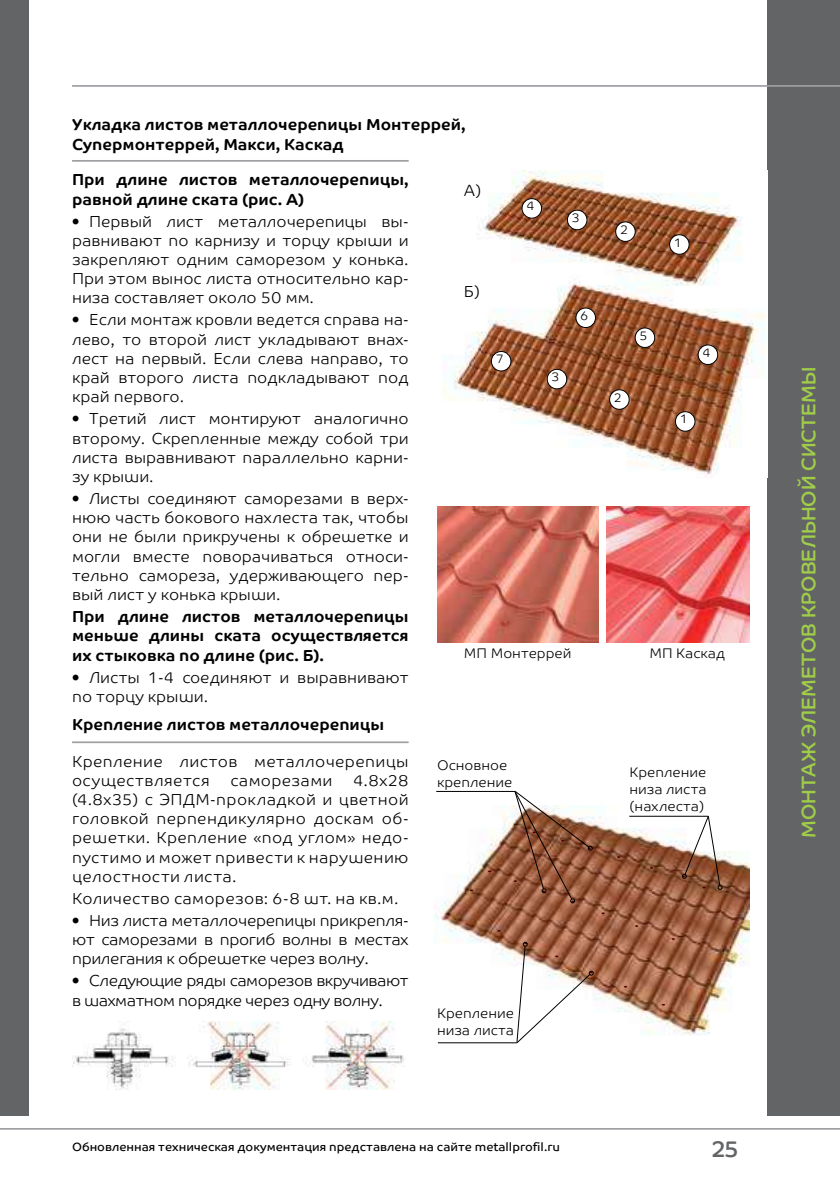
<style>
.page{position:relative;width:840px;height:1191px;background:#fff}
.page>*{position:absolute;margin:0;border:0;box-sizing:border-box;transform-origin:0 0}
.t1{font:22.6px "Co Headline Corp";color:#636466}
.t2{font:19.8px "Co Headline Corp";letter-spacing:.005em;color:#a0cd49}
.t3{font:300 16px/19.2px "Co Text Corp";color:#000;text-align:justify}
.t4{font:700 16px/19.2px "Co Text Corp";color:#000}
.t5{font:300 16px/19.2px "Co Text Corp";letter-spacing:.025em;color:#000}
.t6{font:300 16px/19.2px "Co Text Corp";letter-spacing:-.03em;color:#000}
.t7{font:300 16px "Co Text Corp";letter-spacing:.02em;color:#000}
.t8{font:300 14px/16.8px "Co Text Corp";color:#000}
.t9{font:300 12.6px "Co Text Corp";color:#000}
.t10{font:12px "Co Text Corp";color:#000}
</style>
<div class="page">
<div style="left:0;top:0;width:28px;height:1115px;background:#636466"></div>
<div style="left:767px;top:0;width:72px;height:1115px;background:#636466"></div>
<hr style="left:72px;top:85px;width:767px;height:2px;background:#9d9fa2">
<hr style="left:0;top:1128px;width:839px;height:1px;background:#9d9fa2">
<img style="left:437px;top:506px;width:161px;height:136px">
<img style="left:606px;top:506px;width:142px;height:136px">
<img style="left:442px;top:171px;width:323px;height:304px">
<div style="left:521px;top:199px;width:20px;height:19px;background:#fff;border-radius:50%"></div>
<div style="left:521px;top:198px;width:20px;height:21px;border:1px solid #000;border-radius:50%"></div>
<div style="left:567px;top:210px;width:19px;height:20px;background:#fff;border-radius:50%"></div>
<div style="left:566px;top:210px;width:21px;height:20px;border:1px solid #000;border-radius:50%"></div>
<div style="left:615px;top:222px;width:20px;height:19px;background:#fff;border-radius:50%"></div>
<div style="left:615px;top:221px;width:20px;height:21px;border:1px solid #000;border-radius:50%"></div>
<div style="left:669px;top:235px;width:19px;height:19px;background:#fff;border-radius:50%"></div>
<div style="left:668px;top:234px;width:21px;height:21px;border:1px solid #000;border-radius:50%"></div>
<div style="left:575px;top:308px;width:20px;height:19px;background:#fff;border-radius:50%"></div>
<div style="left:575px;top:307px;width:20px;height:21px;border:1px solid #000;border-radius:50%"></div>
<div style="left:491px;top:351px;width:19px;height:20px;background:#fff;border-radius:50%"></div>
<div style="left:490px;top:351px;width:21px;height:20px;border:1px solid #000;border-radius:50%"></div>
<div style="left:547px;top:369px;width:19px;height:20px;background:#fff;border-radius:50%"></div>
<div style="left:546px;top:369px;width:21px;height:20px;border:1px solid #000;border-radius:50%"></div>
<div style="left:675px;top:412px;width:19px;height:19px;background:#fff;border-radius:50%"></div>
<div style="left:674px;top:411px;width:21px;height:21px;border:1px solid #000;border-radius:50%"></div>
<div style="left:609px;top:390px;width:19px;height:19px;background:#fff;border-radius:50%"></div>
<div style="left:609px;top:389px;width:20px;height:21px;border:1px solid #000;border-radius:50%"></div>
<div style="left:697px;top:345px;width:20px;height:19px;background:#fff;border-radius:50%"></div>
<div style="left:697px;top:344px;width:20px;height:21px;border:1px solid #000;border-radius:50%"></div>
<div style="left:634px;top:328px;width:20px;height:19px;background:#fff;border-radius:50%"></div>
<div style="left:634px;top:327px;width:20px;height:21px;border:1px solid #000;border-radius:50%"></div>
<img style="left:434px;top:805px;width:314px;height:230px">
<svg style="left:515px;top:941px;width:78px;height:103px"></svg>
<svg style="left:681px;top:815px;width:41px;height:75px"></svg>
<svg style="left:513px;top:790px;width:79px;height:113px"></svg>
<img style="left:72px;top:1021px;width:332px;height:68px">
<hr style="left:72px;top:160px;width:336px;height:2px;background:#9d9fa2">
<hr style="left:72px;top:741px;width:336px;height:2px;background:#9d9fa2">
<hr style="left:437px;top:1042px;width:79px;height:1px;background:#000">
<hr style="left:436px;top:791px;width:79px;height:1px;background:#000">
<hr style="left:629px;top:815px;width:79px;height:1px;background:#000">
<p class="t4" style="left:72px;top:115px;width:395px">Укладка листов металлочерепицы Монтеррей,<br>Супермонтеррей, Макси, Каскад</p>
<p class="t4" style="left:72px;top:170px;width:338px">При длине листов металлочерепицы, равной длине ската (рис. А)</p>
<p class="t3" style="left:72px;top:211px;width:338px">• Первый лист металлочерепицы вы&shy;равнивают по карнизу и торцу крыши и закрепляют одним саморезом у конька.<br>При этом вынос листа относительно кар&shy;низа составляет около 50 мм.</p>
<p class="t3" style="left:72px;top:310px;width:338px">• Если монтаж кровли ведется справа на&shy;лево, то второй лист укладывают внах&shy;лест на первый. Если слева направо, то край второго листа подкладывают под край первого.</p>
<p class="t3" style="left:72px;top:409px;width:338px">• Третий лист монтируют аналогично второму. Скрепленные между собой три листа выравнивают параллельно карни&shy;зу крыши.</p>
<p class="t3" style="left:72px;top:489px;width:338px">• Листы соединяют саморезами в верх&shy;нюю часть бокового нахлеста так, чтобы они не были прикручены к обрешетке и могли вместе поворачиваться относи&shy;тельно самореза, удерживающего пер&shy;вый лист у конька крыши.</p>
<p class="t4" style="left:72px;top:607px;width:338px;text-align:justify">При длине листов металлочерепицы меньше длины ската осуществляется их стыковка по длине (рис. Б).</p>
<p class="t3" style="left:72px;top:667px;width:338px">• Листы 1-4 соединяют и выравнивают по торцу крыши.</p>
<p class="t4" style="left:72px;top:714px;width:313px">Крепление листов металлочерепицы</p>
<p class="t5" style="left:72px;top:751px;width:338px">Крепление листов металлочерепицы осуществляется</p>
<p class="t3" style="left:72px;top:770px;width:338px;text-indent:281px">4.8х28 (4.8х35) с ЭПДМ-прокладкой и цветной головкой перпендикулярно доскам об&shy;решетки. Крепление «под углом» недо&shy;пустимо и может привести к нарушению целостности листа.</p>
<p class="t5" style="left:72px;top:888px;width:328px">Количество саморезов: 6-8 шт. на кв.м.</p>
<p class="t3" style="left:72px;top:910px;width:338px">• Низ листа металлочерепицы прикрепля&shy;ют саморезами в прогиб волны в местах прилегания к обрешетке через волну.</p>
<p class="t6" style="left:72px;top:971px;width:338px">• Следующие ряды саморезов вкручивают в шахматном порядке через одну волну.</p>
<p class="t7" style="left:230px;top:771px;width:103px">саморезами</p>
<p class="t3" style="left:463px;top:181px;width:19px">А)</p>
<p class="t9" style="left:526px;top:199px;width:10px">4</p>
<p class="t9" style="left:571px;top:210px;width:10px">3</p>
<p class="t3" style="left:463px;top:282px;width:17px">Б)</p>
<p class="t9" style="left:495px;top:351px;width:10px">7</p>
<p class="t9" style="left:551px;top:369px;width:10px">3</p>
<p class="t9" style="left:580px;top:308px;width:10px">6</p>
<p class="t9" style="left:619px;top:222px;width:10px">2</p>
<p class="t9" style="left:639px;top:328px;width:10px">5</p>
<p class="t9" style="left:613px;top:390px;width:10px">2</p>
<p class="t9" style="left:673px;top:235px;width:10px">1</p>
<p class="t9" style="left:702px;top:345px;width:10px">4</p>
<p class="t9" style="left:679px;top:412px;width:10px">1</p>
<p class="t8" style="left:463px;top:645px;width:109px">МП Монтеррей</p>
<p class="t8" style="left:649px;top:645px;width:77px">МП Каскад</p>
<p class="t8" style="left:437px;top:757px;width:77px">Основное крепление</p>
<p class="t8" style="left:437px;top:1004px;width:79px">Крепление низа листа</p>
<p class="t8" style="left:629px;top:763px;width:79px;text-align:justify">Крепление низа листа (нахлеста)</p>
<p class="t10" style="left:72px;top:1139px;width:489px">Обновленная техническая документация представлена на сайте metallprofil.ru</p>
<h1 class="t1" style="left:712px;top:1135px;width:27px">25</h1>
<p class="t2" style="left:796px;top:837px;width:472px;rotate:-90deg">МОНТАЖ ЭЛЕМЕТОВ КРОВЕЛЬНОЙ СИСТЕМЫ</p>
</div>
